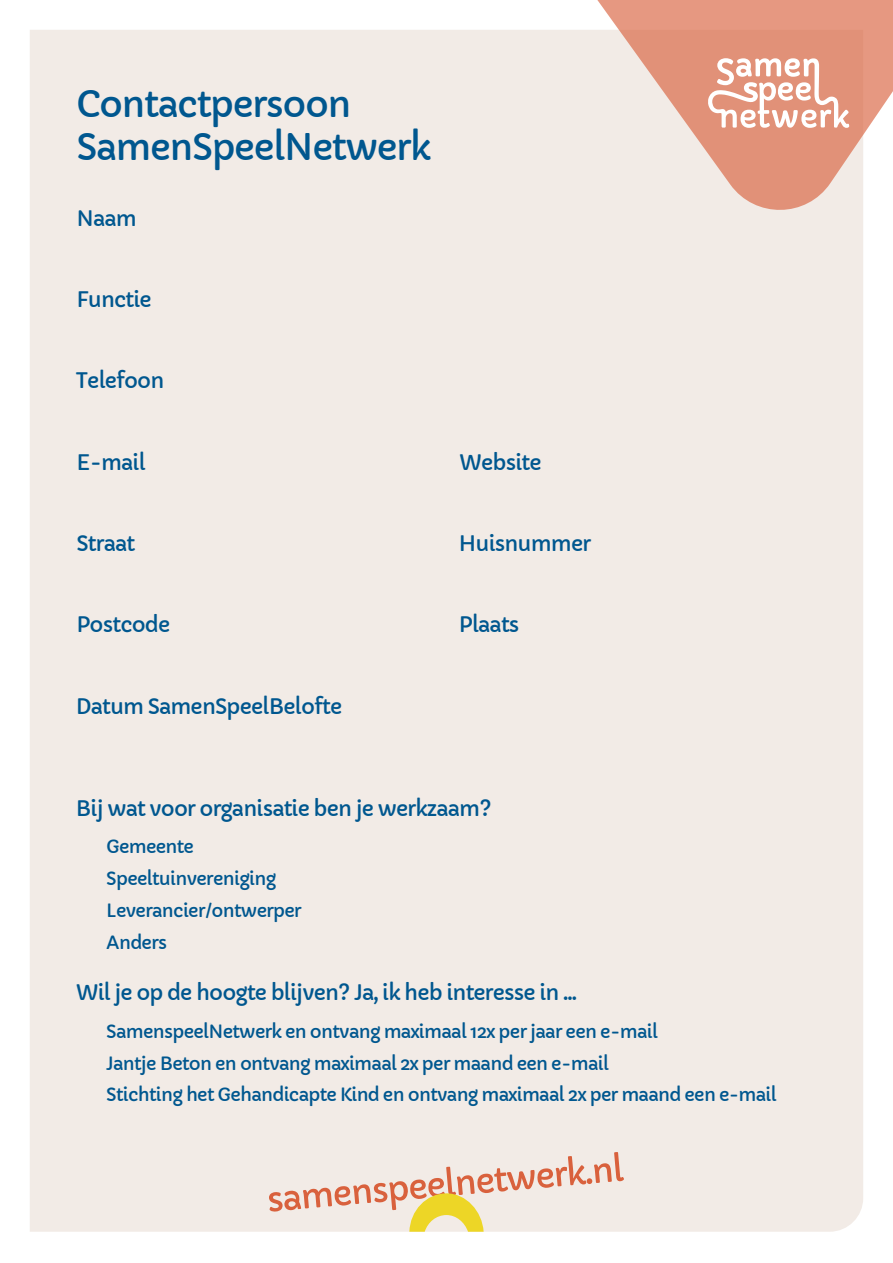
<style>
.page{position:relative;width:893px;height:1263px;background:#fff}
.page>*{position:absolute;margin:0;border:0;box-sizing:border-box;transform-origin:0 0}
.t1{font:36px/43.2px "Capriola";letter-spacing:-.04em;color:#00578f}
.t2{font:21px "Capriola";letter-spacing:-.04em;color:#00578f}
.t3{font:18px "Capriola";letter-spacing:-.04em;color:#00578f}
</style>
<div class="page">
<div style="left:30px;top:30px;width:833px;height:1202px;background:#f2ebe6"></div>
<svg style="left:269px;top:1152px;width:355px;height:80px;background:#eed9c7"></svg>
<svg style="left:587px;top:0;width:306px;height:211px;background:#eabaaa"></svg>
<svg style="left:708px;top:58px;width:141px;height:70px"></svg>
<p class="t1" style="left:77px;top:83px;width:356px">Contactpersoon<br>SamenSpeelNetwerk</p>
<p class="t2" style="left:77px;top:205px;width:62px">Naam</p>
<p class="t2" style="left:77px;top:286px;width:77px">Functie</p>
<p class="t2" style="left:76px;top:368px;width:90px">Telefoon</p>
<p class="t2" style="left:77px;top:449px;width:71px">E-mail</p>
<p class="t2" style="left:459px;top:449px;width:84px">Website</p>
<p class="t2" style="left:77px;top:530px;width:60px">Straat</p>
<p class="t2" style="left:459px;top:530px;width:134px">Huisnummer</p>
<p class="t2" style="left:77px;top:612px;width:95px">Postcode</p>
<p class="t2" style="left:459px;top:612px;width:62px">Plaats</p>
<p class="t2" style="left:76px;top:693px;width:268px">Datum SamenSpeelBelofte</p>
<p class="t2" style="left:76px;top:795px;width:417px">Bij wat voor organisatie ben je werkzaam?</p>
<p class="t3" style="left:106px;top:836px;width:89px">Gemeente</p>
<p class="t3" style="left:106px;top:868px;width:171px">Speeltuinvereniging</p>
<p class="t3" style="left:106px;top:900px;width:197px">Leverancier/ontwerper</p>
<p class="t3" style="left:106px;top:932px;width:62px">Anders</p>
<p class="t2" style="left:76px;top:980px;width:503px">Wil je op de hoogte blijven? Ja, ik heb interesse in ...</p>
<p class="t3" style="left:106px;top:1020px;width:553px">SamenspeelNetwerk en ontvang maximaal 12x per jaar een e-mail</p>
<p class="t3" style="left:106px;top:1052px;width:504px">Jantje Beton en ontvang maximaal 2x per maand een e-mail</p>
<p class="t3" style="left:106px;top:1083px;width:672px">Stichting het Gehandicapte Kind en ontvang maximaal 2x per maand een e-mail</p>
</div>
